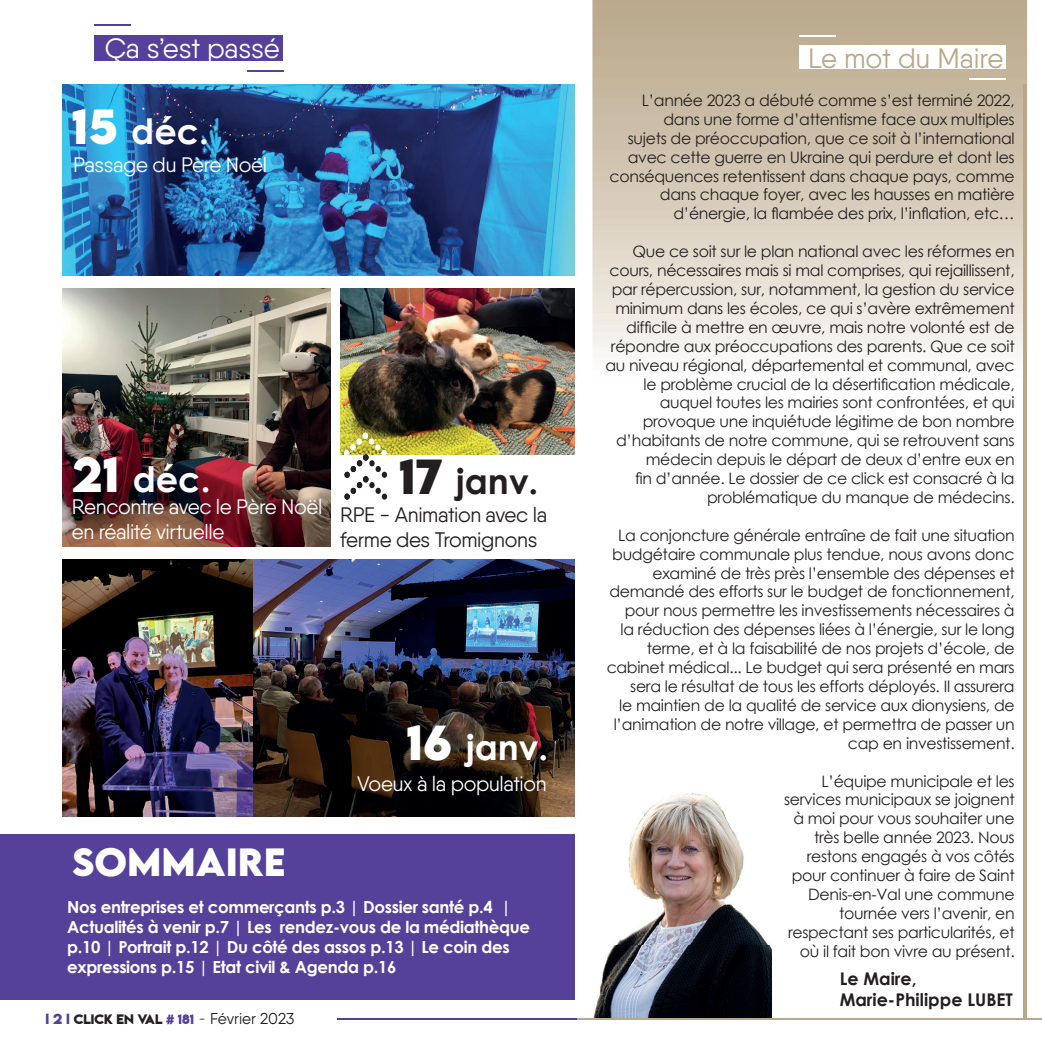
<style>
.page{position:relative;width:1042px;height:1042px;background:#fff}
.page>*{position:absolute;margin:0;border:0;box-sizing:border-box;transform-origin:0 0}
.t1{font:700 35px "Century Gothic";color:#fff}
.t2{font:700 35px "LEMONMILK";color:#fff}
.t3{font:700 35px "Century Gothic";color:#231f20}
.t4{font:28px "Qanelas";letter-spacing:-.01em;color:#fff}
.t5{font:28px "Qanelas";color:#b8a788}
.t6{font:21px/25.2px "Qanelas";letter-spacing:-.02em;color:#fff}
.t7{font:21px/25.2px "Qanelas";letter-spacing:-.02em;color:#231f20}
.t8{font:700 17.5px/21px "Century Gothic";color:#231f20}
.t9{font:700 16.62px/19.9px "Century Gothic";letter-spacing:-.02em;color:#fff}
.t10{font:15.75px/18.9px "Century Gothic";letter-spacing:-.02em;color:#231f20;text-align:right}
.t11{font:15.75px "Qanelas";color:#231f20}
.s1{font-family:"LEMONMILK";font-size:43.75px}
.s2{font-family:"Lemon Milkbold";font-size:13.12px;color:#55419a}
.s3{font-family:"Lemon Milkbold";font-size:12.25px}
.s4{font-family:"Lemon Milkbold";font-size:12.25px;color:#55419a}
.s5{font-family:"Baskerville";font-style:italic;font-size:19.25px}
</style>
<div class="page">
<img style="left:594px;top:945px;width:177px;height:73px">
<hr style="left:337px;top:1018px;width:705px;height:2px;background:#55419a">
<svg style="left:592px;top:0;width:435px;height:945px"></svg>
<hr style="left:577px;top:1018px;width:465px;height:2px;background:#b8a78a">
<hr style="left:1023px;top:85px;width:4px;height:934px;background:#b8a78a">
<div style="left:0;top:833px;width:575px;height:166px;background:#55419a"></div>
<div style="left:94px;top:35px;width:189px;height:26px;background:#55419a"></div>
<hr style="left:94px;top:24px;width:37px;height:2px;background:#55419a">
<hr style="left:247px;top:70px;width:37px;height:2px;background:#55419a">
<hr style="left:799px;top:35px;width:37px;height:2px;background:#fff">
<div style="left:799px;top:45px;width:206px;height:24px;background:#fff"></div>
<hr style="left:968px;top:78px;width:37px;height:2px;background:#fff">
<img style="left:62px;top:85px;width:513px;height:191px">
<img style="left:62px;top:288px;width:268px;height:259px">
<img style="left:340px;top:288px;width:235px;height:166px">
<img style="left:252px;top:560px;width:323px;height:256px">
<svg style="left:344px;top:432px;width:43px;height:68px"></svg>
<img style="left:63px;top:560px;width:189px;height:256px">
<h2 class="t4" style="left:105px;top:31px;width:176px">Ça s’est passé</h2>
<h2 class="t5" style="left:808px;top:41px;width:197px">Le mot du Maire</h2>
<h1 class="t1" style="left:72px;top:105px;width:139px"><span class="s1">15</span> déc.</h1>
<h3 class="t6" style="left:73px;top:152px;width:196px">Passage du Père Noël</h3>
<h1 class="t1" style="left:72px;top:452px;width:140px"><span class="s1">21</span> déc.</h1>
<h3 class="t6" style="left:72px;top:494px;width:252px">Rencontre avec le Père Noël en réalité virtuelle</h3>
<h3 class="t7" style="left:340px;top:501px;width:209px">RPE - Animation avec la ferme des Tromignons</h3>
<h1 class="t3" style="left:399px;top:455px;width:141px"><span class="s1">17</span> janv.</h1>
<h1 class="t2" style="left:72px;top:838px;width:215px">SOMMAIRE</h1>
<h1 class="t1" style="left:406px;top:720px;width:143px"><span class="s1">16</span> janv.</h1>
<h3 class="t6" style="left:357px;top:770px;width:191px">Voeux à la population</h3>
<p class="t9" style="left:67px;top:896px;width:464px">Nos entreprises et commerçants p.3 | Dossier santé p.4 | Actualités à venir p.7 | Les rendez-vous de la médiathèque p.10 | Portrait p.12 | Du côté des assos p.13 | Le coin des expressions p.15 | Etat civil &amp; Agenda p.16</p>
<p class="t11" style="left:46px;top:1008px;width:250px"><span class="s2">I 2 I</span> <span class="s3">CLICK EN VAL</span> <span class="s4"># 181</span> <span class="s5">-</span> Février 2023</p>
<p class="t10" style="left:609px;top:91px;width:407px">L’année 2023 a débuté comme s’est terminé 2022, dans une forme d’attentisme face aux multiples<br>sujets de préoccupation, que ce soit à l’international avec cette guerre en Ukraine qui perdure et dont les conséquences retentissent dans chaque pays, comme dans chaque foyer, avec les hausses en matière d’énergie, la flambée des prix, l’inflation, etc…</p>
<p class="t10" style="left:605px;top:242px;width:411px">Que ce soit sur le plan national avec les réformes en cours, nécessaires mais si mal comprises, qui rejaillissent, par répercussion, sur, notamment, la gestion du service minimum dans les écoles, ce qui s’avère extrêmement difficile à mettre en œuvre, mais notre volonté est de répondre aux préoccupations des parents. Que ce soit au niveau régional, départemental et communal, avec le problème crucial de la désertification médicale, auquel toutes les mairies sont confrontées, et qui provoque une inquiétude légitime de bon nombre d’habitants de notre commune, qui se retrouvent sans médecin depuis le départ de deux d’entre eux en<br>fin d’année. Le dossier de ce click est consacré à la problématique du manque de médecins.</p>
<p class="t10" style="left:607px;top:525px;width:409px">La conjoncture générale entraîne de fait une situation budgétaire communale plus tendue, nous avons donc examiné de très près l’ensemble des dépenses et demandé des efforts sur le budget de fonctionnement, pour nous permettre les investissements nécessaires à<br>la réduction des dépenses liées à l’énergie, sur le long terme, et à la faisabilité de nos projets d’école, de cabinet médical... Le budget qui sera présenté en mars sera le résultat de tous les efforts déployés. Il assurera<br>le maintien de la qualité de service aux dionysiens, de l’animation de notre village, et permettra de passer un cap en investissement.</p>
<p class="t10" style="left:784px;top:771px;width:232px">L’équipe municipale et les services municipaux se joignent à moi pour vous souhaiter une très belle année 2023. Nous restons engagés à vos côtés pour continuer à faire de Saint<br>Denis-en-Val une commune tournée vers l’avenir, en respectant ses particularités, et où il fait bon vivre au présent.</p>
<p class="t8" style="left:839px;top:967px;width:175px">Le Maire,<br>Marie-Philippe LUBET</p>
</div>
